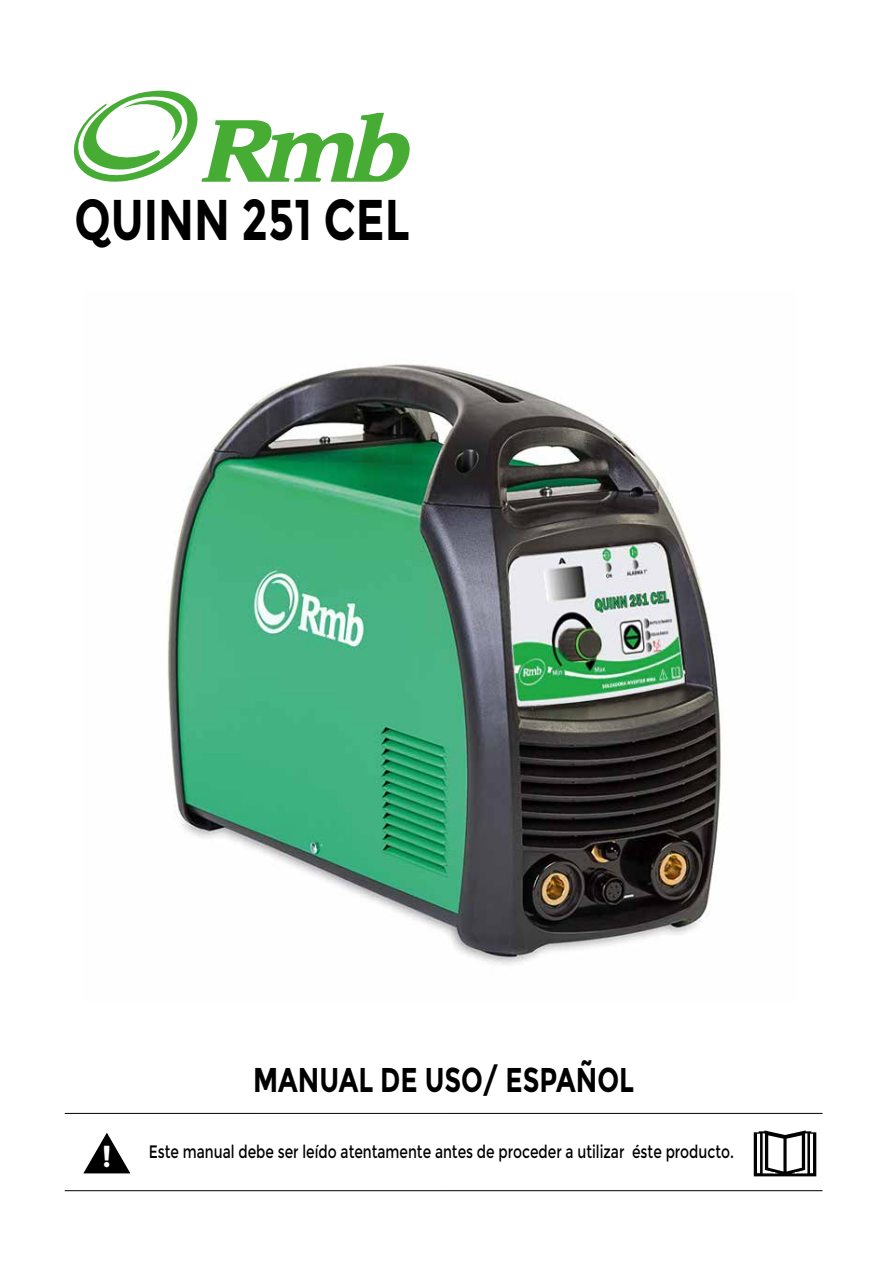
<style>
.page{position:relative;width:893px;height:1263px;background:#fff}
.page>*{position:absolute;margin:0;border:0;box-sizing:border-box;transform-origin:0 0}
.t1{font:700 57.45px "Montserrat";color:#000;scale:.77 1}
.t2{font:700 34.35px "Montserrat";color:#000;scale:.77 1}
.t3{font:18px "Montserrat";color:#010101;scale:.77 1}
.s1{font-weight:700;font-size:30.45px;color:#fff}
</style>
<div class="page">
<img style="left:167px;top:364px;width:556px;height:601px">
<svg style="left:83px;top:1132px;width:48px;height:42px"></svg>
<svg style="left:754px;top:1130px;width:62px;height:46px"></svg>
<hr style="left:65px;top:1190px;width:757px;height:1px;background:#010101">
<hr style="left:65px;top:1113px;width:757px;height:1px;background:#010101">
<svg style="left:73px;top:90px;width:337px;height:92px"></svg>
<h1 class="t1" style="left:74px;top:185px;width:437px">QUINN 251 CEL</h1>
<h2 class="t2" style="left:253px;top:1059px;width:496px">MANUAL DE USO/ ESPAÑOL</h2>
<p class="t3" style="left:102px;top:1141px;width:822px"><span class="s1">!</span> Este manual debe ser leído atentamente antes de proceder a utilizar éste producto.</p>
</div>
